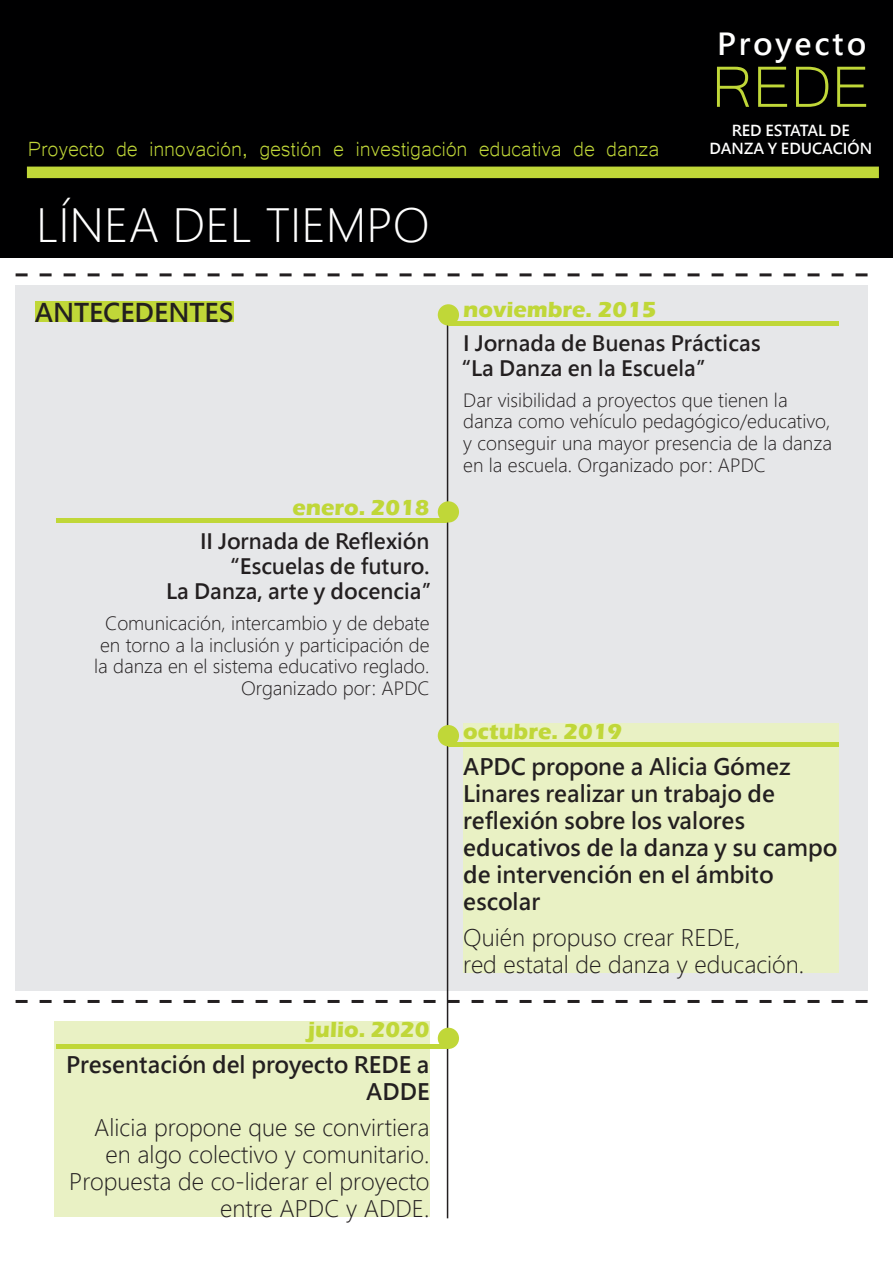
<style>
.page{position:relative;width:893px;height:1263px;background:#fff}
.page>*{position:absolute;margin:0;border:0;box-sizing:border-box;transform-origin:0 0}
.t1{font:75px "Microsoft Yi Baiti";color:#c0d738}
.t2{font:45px "Microsoft Jheng Hei UI Light";color:#fff}
.t3{font:30px "Microsoft Jheng Hei UI Bold";letter-spacing:.095em;color:#fff}
.t4{font:26.7px "Microsoft Yi Baiti";letter-spacing:-.01em;color:#c0d738}
.t5{font:25.5px "Microsoft Jheng Hei UI Bold";color:#231f20}
.t6{font:22.5px/27px "Microsoft Jheng Hei UI Bold";color:#231f20}
.t7{font:22.5px/27px "Microsoft Jheng Hei UI Light";color:#231f20;text-align:right}
.t8{font:700 22.5px "Eras ITC";color:#c0d738}
.t9{font:21px "Microsoft Jheng Hei UI Bold";color:#231f20}
.t10{font:18px/21.6px "Microsoft Jheng Hei UI Light";color:#231f20}
.t11{font:15px "Microsoft Jheng Hei UI Bold";color:#fff}
</style>
<div class="page">
<div style="left:16px;top:285px;width:852px;height:705px;background:#e6e7e9"></div>
<div style="left:0;top:0;width:893px;height:257px;background:#000001"></div>
<div style="left:27px;top:167px;width:852px;height:11px;background:#c0d738"></div>
<hr style="left:447px;top:312px;width:1px;height:906px;background:#231f20">
<div style="left:463px;top:723px;width:376px;height:250px;background:#e9f1c4"></div>
<div style="left:54px;top:1021px;width:376px;height:196px;background:#e9f1c4"></div>
<div style="left:438px;top:304px;width:21px;height:21px;background:#c0d738;border-radius:50%"></div>
<div style="left:438px;top:501px;width:21px;height:22px;background:#c0d738;border-radius:50%"></div>
<div style="left:438px;top:1028px;width:21px;height:21px;background:#c0d738;border-radius:50%"></div>
<div style="left:438px;top:725px;width:21px;height:21px;background:#c0d738;border-radius:50%"></div>
<hr style="left:448px;top:321px;width:391px;height:4px;background:#c0d738">
<div style="left:56px;top:518px;width:390px;height:5px;background:#c0d738"></div>
<hr style="left:56px;top:1045px;width:390px;height:4px;background:#c0d738">
<hr style="left:448px;top:742px;width:391px;height:4px;background:#c0d738">
<svg style="left:16px;top:1000px;width:852px;height:3px"></svg>
<svg style="left:16px;top:273px;width:852px;height:3px"></svg>
<div style="left:35px;top:302px;width:199px;height:20px;background:#c0d738"></div>
<p class="t3" style="left:717px;top:25px;width:150px">Proyecto</p>
<p class="t4" style="left:28px;top:133px;width:633px">Proyecto de innovación, gestión e investigación educativa de danza</p>
<p class="t2" style="left:36px;top:196px;width:395px">LÍNEA DEL TIEMPO</p>
<p class="t1" style="left:712px;top:43px;width:160px">REDE</p>
<p class="t11" style="left:732px;top:121px;width:119px">RED ESTATAL DE</p>
<p class="t11" style="left:709px;top:139px;width:164px">DANZA Y EDUCACIÓN</p>
<p class="t5" style="left:35px;top:297px;width:200px">ANTECEDENTES</p>
<p class="t8" style="left:292px;top:494px;width:139px">enero. 2018</p>
<p class="t9" style="left:200px;top:528px;width:231px">II Jornada de Reflexión</p>
<p class="t9" style="left:232px;top:553px;width:199px">“Escuelas de futuro.</p>
<p class="t9" style="left:166px;top:578px;width:265px">La Danza, arte y docencia”</p>
<p class="t10" style="left:94px;top:612px;width:337px;text-align:right">Comunicación, intercambio y de debate en torno a la inclusión y participación de la danza en el sistema educativo reglado.<br>Organizado por: APDC</p>
<p class="t8" style="left:308px;top:1016px;width:123px">julio. 2020</p>
<p class="t6" style="left:66px;top:1051px;width:365px;text-align:right">Presentación del proyecto REDE a<br>ADDE</p>
<p class="t7" style="left:69px;top:1114px;width:362px">Alicia propone que se convirtiera en algo colectivo y comunitario.<br>Propuesta de co-liderar el proyecto entre APDC y ADDE.</p>
<p class="t8" style="left:463px;top:296px;width:195px">noviembre. 2015</p>
<p class="t9" style="left:463px;top:330px;width:299px">I Jornada de Buenas Prácticas</p>
<p class="t9" style="left:463px;top:355px;width:242px">“La Danza en la Escuela”</p>
<p class="t10" style="left:463px;top:389px;width:370px">Dar visibilidad a proyectos que tienen la danza como vehículo pedagógico/educativo, y conseguir una mayor presencia de la danza en la escuela. Organizado por: APDC</p>
<p class="t8" style="left:463px;top:718px;width:160px">octubre. 2019</p>
<p class="t6" style="left:463px;top:753px;width:375px">APDC propone a Alicia Gómez<br>Linares realizar un trabajo de reflexión sobre los valores educativos de la danza y su campo de intervención en el ámbito escolar</p>
<p class="t7" style="left:463px;top:924px;width:279px">Quién propuso crear REDE,</p>
<p class="t7" style="left:463px;top:951px;width:342px">red estatal de danza y educación.</p>
</div>
